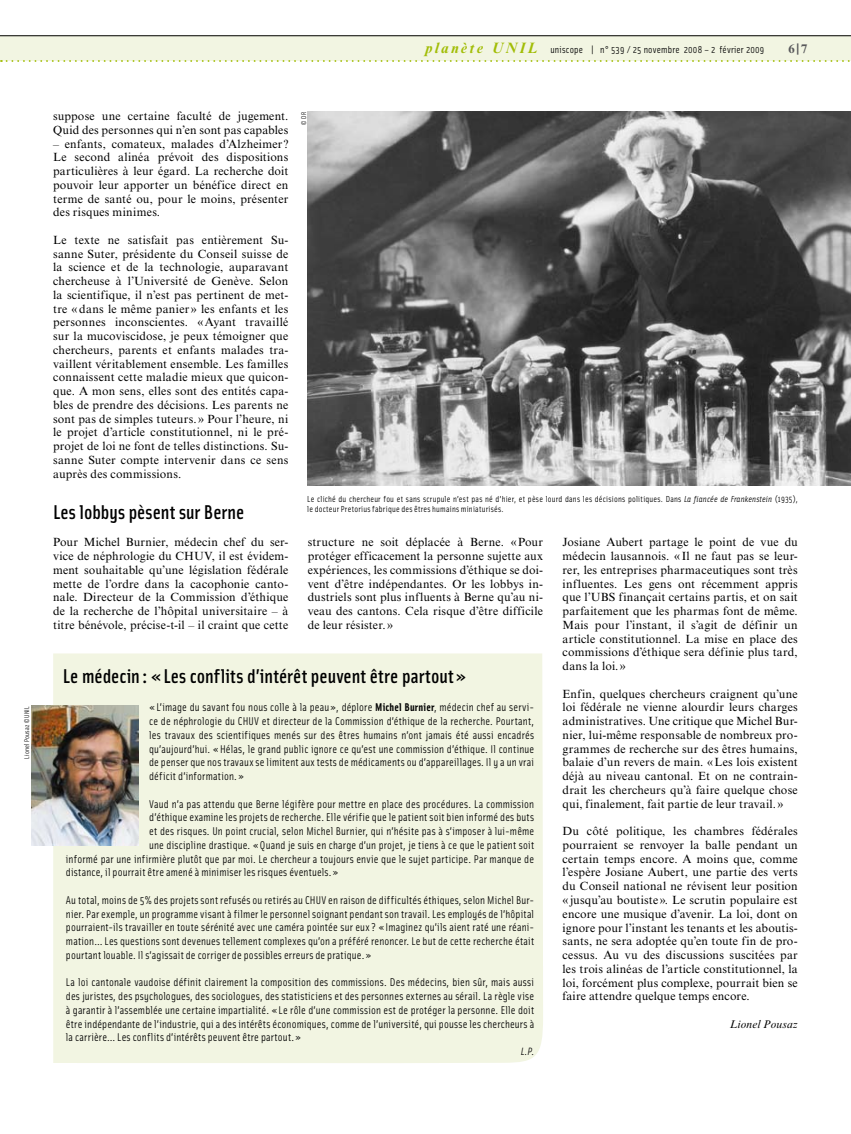
<style>
.page{position:relative;width:851px;height:1134px;background:#fff}
.page>*{position:absolute;margin:0;border:0;box-sizing:border-box;transform-origin:0 0}
.t1{font:500 20px "Solex";color:#000}
.t2{font:700 12.5px "Times New Roman MT Std";color:#58585a}
.t3{font:11.88px/13.8px "Times New Roman MT Std";letter-spacing:.015em;color:#000;text-align:justify}
.t4{font:11.25px/13.8px "Solex";letter-spacing:.015em;color:#000;text-align:justify}
.t5{font:italic 11.25px "Times New Roman MT Std";letter-spacing:.02em;color:#000}
.t6{font:italic 10.62px "Solex";color:#000}
.t7{font:10px "Solex";letter-spacing:.02em;color:#000}
.t8{font:8.75px/10px "Solex";letter-spacing:.025em;color:#000}
.t9{font:6.88px "Solex";letter-spacing:.025em;color:#000}
.s1{font-family:"Times New Roman MT Std";font-weight:700;font-style:italic;font-size:15px;color:#a2bd07}
.s2{font-style:italic}
.s3{font-weight:700}
</style>
<div class="page">
<div style="left:0;top:35px;width:850px;height:26px;background:#f2f5e2"></div>
<svg style="left:1px;top:60px;width:850px;height:2px"></svg>
<hr style="left:0;top:35px;width:850px;height:1px;background:#000">
<div style="left:53px;top:653px;width:490px;height:410px;background:#f2f5e2"></div>
<img style="left:31px;top:706px;width:107px;height:139px">
<img style="left:308px;top:111px;width:542px;height:374px">
<p class="t9" style="left:23px;top:759px;width:54px;rotate:-90deg">Lionel Pousaz © UNIL</p>
<p class="t7" style="left:425px;top:43px;width:340px"><span class="s1">planète UNIL</span> uniscope | n° 539 / 25 novembre 2008 – 2 février 2009</p>
<p class="t2" style="left:788px;top:41px;width:20px">6|7</p>
<p class="t3" style="left:53px;top:109px;width:237px">suppose une certaine faculté de jugement.<br>Quid des personnes qui n’en sont pas capables</p>
<p class="t3" style="left:53px;top:137px;width:237px">– enfants, comateux, malades d’Alzheimer?<br>Le second alinéa prévoit des dispositions particulières à leur égard. La recherche doit pouvoir leur apporter un bénéfice direct en terme de santé ou, pour le moins, présenter des risques minimes.</p>
<p class="t3" style="left:53px;top:233px;width:237px">Le texte ne satisfait pas entièrement Su&shy;sanne Suter, présidente du Conseil suisse de la science et de la technologie, auparavant chercheuse à l’Université de Genève. Selon la scientifique, il n’est pas pertinent de met&shy;tre «dans le même panier » les enfants et les personnes inconscientes. «Ayant travaillé sur la mucoviscidose, je peux témoigner que chercheurs, parents et enfants malades tra&shy;vaillent véritablement ensemble. Les familles connaissent cette maladie mieux que quicon&shy;que. A mon sens, elles sont des entités capa&shy;bles de prendre des décisions. Les parents ne sont pas de simples tuteurs. » Pour l’heure, ni le projet d’article constitutionnel, ni le pré&shy;projet de loi ne font de telles distinctions. Su&shy;sanne Suter compte intervenir dans ce sens auprès des commissions.</p>
<h1 class="t1" style="left:53px;top:499px;width:193px">Les lobbys pèsent sur Berne</h1>
<p class="t3" style="left:53px;top:535px;width:237px">Pour Michel Burnier, médecin chef du ser&shy;vice de néphrologie du CHUV, il est évidem&shy;ment souhaitable qu’une législation fédérale mette de l’ordre dans la cacophonie canto&shy;nale. Directeur de la Commission d’éthique de la recherche de l’hôpital universitaire – à titre bénévole, précise-t-il – il craint que cette</p>
<p class="t3" style="left:308px;top:535px;width:237px">structure ne soit déplacée à Berne. «Pour protéger efficacement la personne sujette aux expériences, les commissions d’éthique se doi&shy;vent d’être indépendantes. Or les lobbys in&shy;dustriels sont plus influents à Berne qu’au ni&shy;veau des cantons. Cela risque d’être difficile de leur résister. »</p>
<p class="t9" style="left:299px;top:125px;width:14px;rotate:-90deg">© DR</p>
<p class="t8" style="left:307px;top:494px;width:492px">Le cliché du chercheur fou et sans scrupule n’est pas né d’hier, et pèse lourd dans les décisions politiques. Dans <span class="s2">La fiancée de Frankenstein</span> (1935), le docteur Pretorius fabrique des êtres humains miniaturisés.</p>
<p class="t3" style="left:562px;top:535px;width:237px">Josiane Aubert partage le point de vue du médecin lausannois. «Il ne faut pas se leur&shy;rer, les entreprises pharmaceutiques sont très influentes. Les gens ont récemment appris que l’UBS finançait certains partis, et on sait parfaitement que les pharmas font de même.<br>Mais pour l’instant, il s’agit de définir un article constitutionnel. La mise en place des commissions d’éthique sera définie plus tard, dans la loi. »</p>
<p class="t3" style="left:562px;top:687px;width:237px">Enfin, quelques chercheurs craignent qu’une loi fédérale ne vienne alourdir leurs charges administratives. Une critique que Michel Bur&shy;nier, lui-même responsable de nombreux pro&shy;grammes de recherche sur des êtres humains, balaie d’un revers de main. «Les lois existent déjà au niveau cantonal. Et on ne contrain&shy;drait les chercheurs qu’à faire quelque chose qui, finalement, fait partie de leur travail. »</p>
<p class="t3" style="left:562px;top:824px;width:237px">Du côté politique, les chambres fédérales pourraient se renvoyer la balle pendant un certain temps encore. A moins que, comme l’espère Josiane Aubert, une partie des verts du Conseil national ne révisent leur position «jusqu’au boutiste». Le scrutin populaire est encore une musique d’avenir. La loi, dont on ignore pour l’instant les tenants et les aboutis&shy;sants, ne sera adoptée qu’en toute fin de pro&shy;cessus. Au vu des discussions suscitées par les trois alinéas de l’article constitutionnel, la loi, forcément plus complexe, pourrait bien se faire attendre quelque temps encore.</p>
<p class="t5" style="left:729px;top:1017px;width:69px">Lionel Pousaz</p>
<h1 class="t1" style="left:63px;top:663px;width:405px">Le médecin : « Les conflits d’intérêt peuvent être partout»</h1>
<p class="t4" style="left:149px;top:700px;width:386px">«L’image du savant fou nous colle à la peau », déplore <span class="s3">Michel Burnier</span>, médecin chef au servi&shy;ce de néphrologie du CHUV et directeur de la Commission d’éthique de la recherche. Pourtant, les travaux des scientifiques menés sur des êtres humains n’ont jamais été aussi encadrés qu’aujourd’hui. «Hélas, le grand public ignore ce qu’est une commission d’éthique. Il continue de penser que nos travaux se limitent aux tests de médicaments ou d’appareillages. Il y a un vrai déficit d’information.»</p>
<p class="t4" style="left:149px;top:796px;width:386px">Vaud n’a pas attendu que Berne légifère pour mettre en place des procédures. La commission</p>
<p class="t4" style="left:149px;top:810px;width:386px">d’éthique examine les projets de recherche. Elle vérifie que le patient soit bien informé des buts</p>
<p class="t4" style="left:149px;top:824px;width:386px">et des risques. Un point crucial, selon Michel Burnier, qui n’hésite pas à s’imposer à lui-même</p>
<p class="t4" style="left:149px;top:838px;width:386px">une discipline drastique. « Quand je suis en charge d’un projet, je tiens à ce que le patient soit</p>
<p class="t4" style="left:66px;top:851px;width:469px">informé par une infirmière plutôt que par moi. Le chercheur a toujours envie que le sujet participe. Par manque de</p>
<p class="t4" style="left:66px;top:865px;width:274px">distance, il pourrait être amené à minimiser les risques éventuels. »</p>
<p class="t4" style="left:66px;top:893px;width:469px">Au total, moins de 5% des projets sont refusés ou retirés au CHUV en raison de difficultés éthiques, selon Michel Bur&shy;nier. Par exemple, un programme visant à filmer le personnel soignant pendant son travail. Les employés de l’hôpital pourraient-ils travailler en toute sérénité avec une caméra pointée sur eux ? «Imaginez qu’ils aient raté une réani&shy;mation… Les questions sont devenues tellement complexes qu’on a préféré renoncer. Le but de cette recherche était pourtant louable. Il s’agissait de corriger de possibles erreurs de pratique. »</p>
<p class="t4" style="left:66px;top:975px;width:469px">La loi cantonale vaudoise définit clairement la composition des commissions. Des médecins, bien sûr, mais aussi des juristes, des psychologues, des sociologues, des statisticiens et des personnes externes au sérail. La règle vise à garantir à l’assemblée une certaine impartialité. «Le rôle d’une commission est de protéger la personne. Elle doit être indépendante de l’industrie, qui a des intérêts économiques, comme de l’université, qui pousse les chercheurs à la carrière… Les conflits d’intérêts peuvent être partout.»</p>
<p class="t6" style="left:521px;top:1045px;width:15px">L.P.</p>
</div>
